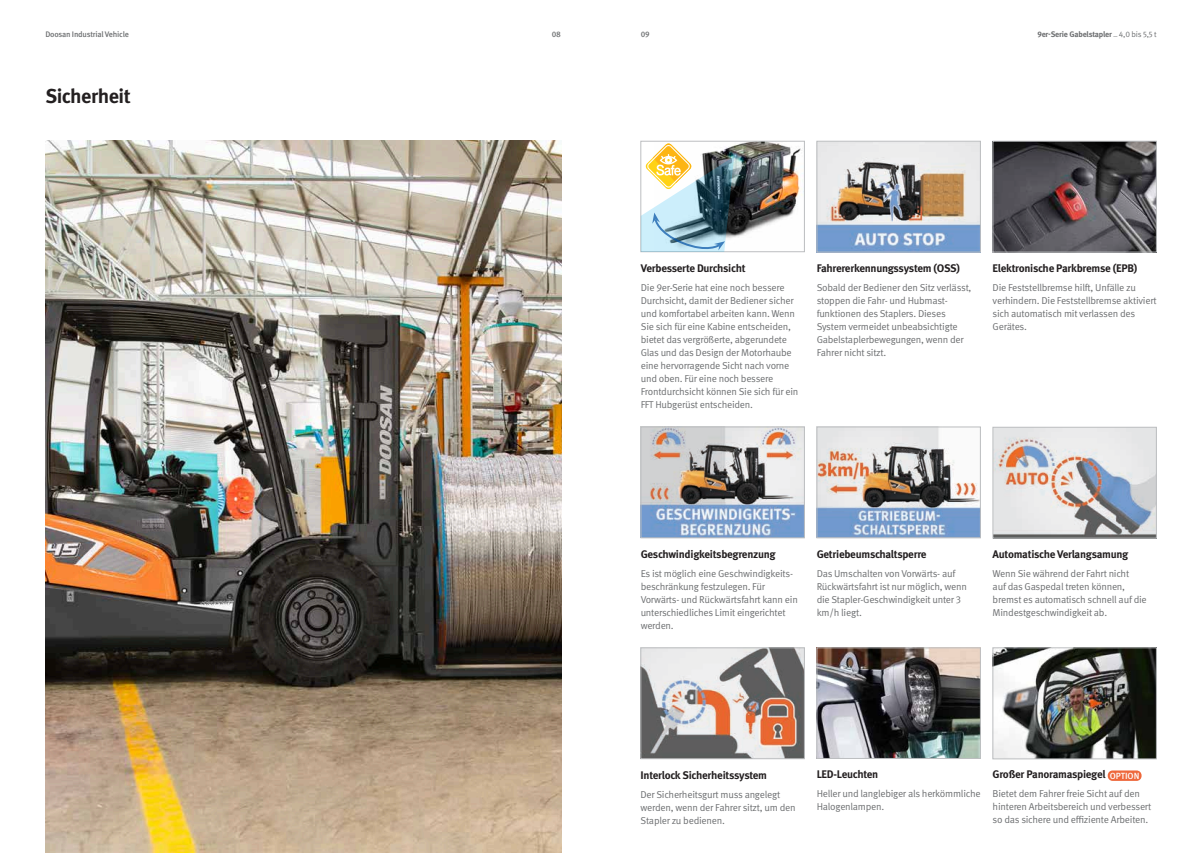
<style>
.page{position:relative;width:1202px;height:854px;background:#fff}
.page>*{position:absolute;margin:0;border:0;box-sizing:border-box;transform-origin:0 0}
.t1{font:700 20px "Meta Pro";letter-spacing:-.025em;color:#231f20}
.t2{font:700 11px "Meta Pro";letter-spacing:-.025em;color:#231f20}
.t3{font:10px/13px "Meta Pro";letter-spacing:-.025em;color:#6d6f71}
.t4{font:500 8.9px "Meta Pro";color:#fff}
.t5{font:700 8px "Meta Pro";letter-spacing:-.025em;color:#6d6f71}
.t6{font:500 8px "Meta Pro";letter-spacing:-.025em;color:#6d6f71}
.s1{font-weight:400}
</style>
<div class="page">
<img style="left:45px;top:141px;width:516px;height:711px">
<img style="left:643px;top:649px;width:160px;height:107px">
<div style="left:641px;top:647px;width:164px;height:111px;border:1px solid #bcbec0"></div>
<img style="left:995px;top:143px;width:160px;height:107px">
<div style="left:993px;top:141px;width:164px;height:111px;border:1px solid #bcbec0"></div>
<img style="left:995px;top:429px;width:160px;height:107px">
<div style="left:993px;top:427px;width:164px;height:111px;border:1px solid #bcbec0"></div>
<img style="left:643px;top:428px;width:160px;height:108px">
<div style="left:641px;top:426px;width:164px;height:112px;border:1px solid #bcbec0"></div>
<img style="left:819px;top:143px;width:160px;height:107px">
<div style="left:817px;top:141px;width:164px;height:111px;border:1px solid #bcbec0"></div>
<img style="left:819px;top:428px;width:160px;height:108px">
<div style="left:817px;top:426px;width:164px;height:112px;border:1px solid #bcbec0"></div>
<img style="left:734px;top:143px;width:68px;height:94px">
<div style="left:641px;top:141px;width:164px;height:111px;border:1px solid #bcbec0"></div>
<img style="left:995px;top:649px;width:160px;height:107px">
<div style="left:993px;top:647px;width:164px;height:111px;border:1px solid #bcbec0"></div>
<img style="left:819px;top:649px;width:160px;height:107px">
<div style="left:817px;top:647px;width:164px;height:111px;border:1px solid #bcbec0"></div>
<div style="left:1108px;top:770px;width:33px;height:10px;background:#ee683b;border-radius:5px"></div>
<svg style="left:641px;top:143px;width:93px;height:110px"></svg>
<p class="t6" style="left:45px;top:29px;width:85px">Doosan Industrial Vehicle</p>
<p class="t6" style="left:552px;top:29px;width:11px">08</p>
<p class="t6" style="left:641px;top:29px;width:10px">09</p>
<h1 class="t1" style="left:45px;top:83px;width:87px">Sicherheit</h1>
<p class="t5" style="left:1037px;top:29px;width:121px">9er-Serie Gabelstapler <span class="s1">_ 4,0 bis 5,5 t</span></p>
<p class="t2" style="left:641px;top:261px;width:106px">Verbesserte Durchsicht</p>
<p class="t3" style="left:641px;top:281px;width:159px">Die 9er-Serie hat eine noch bessere Durchsicht, damit der Bediener sicher und komfortabel arbeiten kann. Wenn Sie sich für eine Kabine entscheiden, bietet das vergrößerte, abgerundete Glas und das Design der Motorhaube eine hervorragende Sicht nach vorne und oben. Für eine noch bessere Frontdurchsicht können Sie sich für ein FFT Hubgerüst entscheiden.</p>
<p class="t2" style="left:817px;top:261px;width:145px">Fahrererkennungssystem (OSS)</p>
<p class="t3" style="left:817px;top:281px;width:156px">Sobald der Bediener den Sitz verlässt, stoppen die Fahr- und Hubmast&shy;funktionen des Staplers. Dieses<br>System vermeidet unbeabsichtigte<br>Gabelstaplerbewegungen, wenn der<br>Fahrer nicht sitzt.</p>
<p class="t2" style="left:993px;top:261px;width:146px">Elektronische Parkbremse (EPB)</p>
<p class="t3" style="left:993px;top:281px;width:166px">Die Feststellbremse hilft, Unfälle zu verhindern. Die Feststellbremse aktiviert sich automatisch mit verlassen des<br>Gerätes.</p>
<p class="t2" style="left:641px;top:546px;width:136px">Geschwindigkeitsbegrenzung</p>
<p class="t3" style="left:641px;top:566px;width:159px">Es ist möglich eine Geschwindigkeits&shy;beschränkung festzulegen. Für<br>Vorwärts- und Rückwärtsfahrt kann ein unterschiedliches Limit eingerichtet werden.</p>
<p class="t2" style="left:817px;top:546px;width:111px">Getriebeumschaltsperre</p>
<p class="t3" style="left:817px;top:567px;width:152px">Das Umschalten von Vorwärts- auf<br>Rückwärtsfahrt ist nur möglich, wenn die Stapler-Geschwindigkeit unter 3 km/h liegt.</p>
<p class="t2" style="left:993px;top:547px;width:137px">Automatische Verlangsamung</p>
<p class="t3" style="left:993px;top:567px;width:156px">Wenn Sie während der Fahrt nicht<br>auf das Gaspedal treten können, bremst es automatisch schnell auf die<br>Mindestgeschwindigkeit ab.</p>
<p class="t2" style="left:641px;top:767px;width:128px">Interlock Sicherheitssystem</p>
<p class="t3" style="left:641px;top:787px;width:157px">Der Sicherheitsgurt muss angelegt werden, wenn der Fahrer sitzt, um den<br>Stapler zu bedienen.</p>
<p class="t2" style="left:817px;top:767px;width:63px">LED-Leuchten</p>
<p class="t3" style="left:817px;top:787px;width:165px">Heller und langlebiger als herkömmliche<br>Halogenlampen.</p>
<p class="t2" style="left:993px;top:767px;width:115px">Großer Panoramaspiegel</p>
<p class="t3" style="left:993px;top:787px;width:160px">Bietet dem Fahrer freie Sicht auf den hinteren Arbeitsbereich und verbessert so das sichere und effiziente Arbeiten.</p>
<p class="t4" style="left:1110px;top:770px;width:31px">OPTION</p>
</div>
